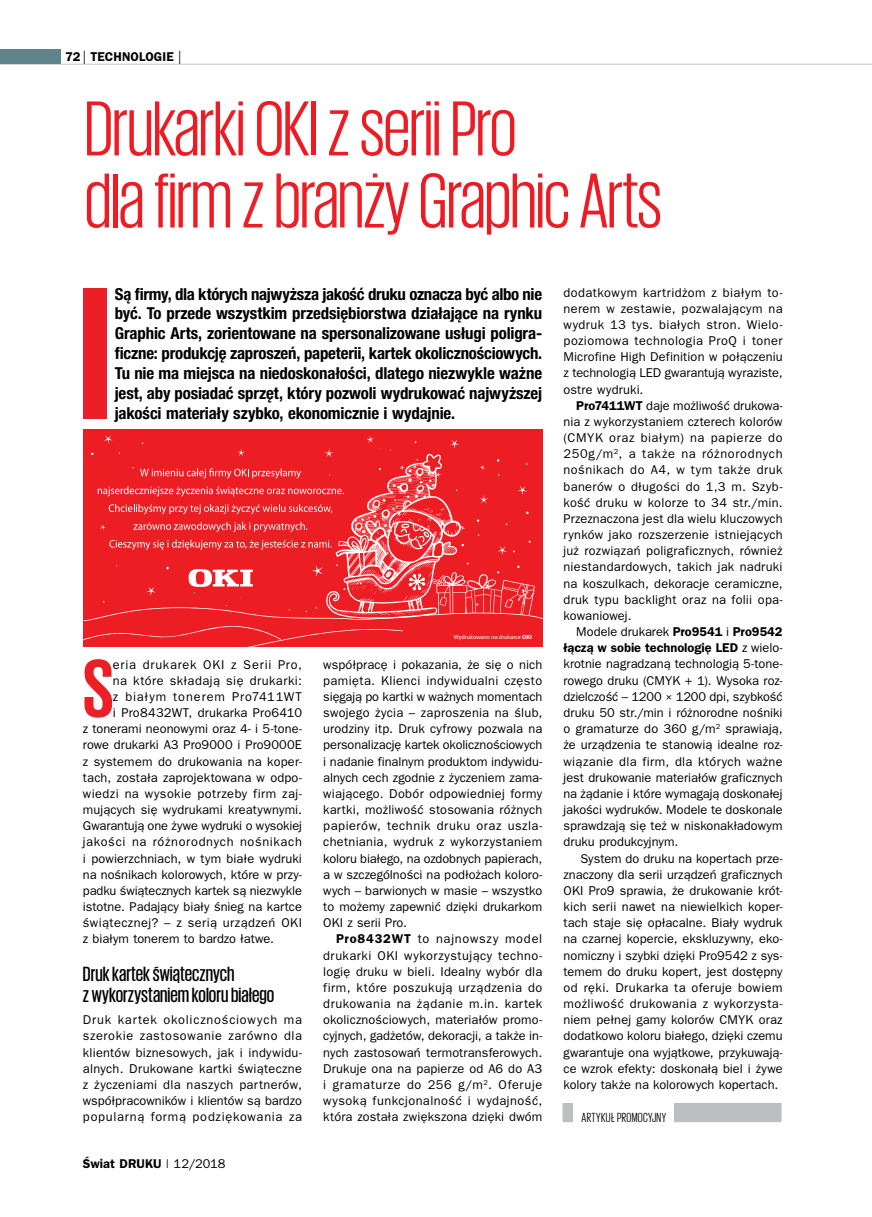
<style>
.page{position:relative;width:872px;height:1217px;background:#fff}
.page>*{position:absolute;margin:0;border:0;box-sizing:border-box;transform-origin:0 0}
.t1{font:700 84.3px "Giorgio Sans";color:#ec1f27}
.t2{font:79.5px/72px "Giorgio Sans";letter-spacing:-.01em;color:#ed1b24}
.t3{font:500 21px/21px "Giorgio Sans";color:#000}
.t4{font:700 condensed 16.5px/19.8px "Helvetica Neue LT Pro";letter-spacing:-.01em;color:#000;text-align:justify}
.t5{font:13.5px "Giorgio Sans";letter-spacing:.025em;color:#000}
.t6{font:12.75px/16.2px "Frankfurt Gothic";letter-spacing:.01em;color:#000;text-align:justify}
.t7{font:12.75px "Frankfurt Gothic";letter-spacing:.035em;color:#000}
.t8{font:700 12.75px "Frankfurt Gothic";letter-spacing:.005em;color:#000}
.t9{font:12.75px "Frankfurt Gothic";letter-spacing:.055em;color:#000}
.t10{font:12.75px "Frankfurt Gothic";letter-spacing:.04em;color:#000}
.t11{font:12.75px "Frankfurt Gothic";letter-spacing:.06em;color:#000}
.t12{font:12.75px "Frankfurt Gothic";letter-spacing:.07em;color:#000}
.t13{font:6px "Myriad Pro";color:#fff}
.s1{font-weight:400;font-size:19.2px}
.s2{color:#ec1f27}
.s3{font-weight:400}
.s4{font-weight:700}
</style>
<div class="page">
<hr style="left:0;top:64px;width:872px;height:1px;background:#c7c8ca">
<div style="left:83px;top:429px;width:459px;height:217px;background:#ed1d24"></div>
<svg style="left:83px;top:435px;width:459px;height:211px"></svg>
<div style="left:0;top:49px;width:61px;height:15px;background:#61838b"></div>
<div style="left:83px;top:288px;width:23px;height:130px;background:#ec1f27"></div>
<svg style="left:562px;top:1103px;width:219px;height:18px"></svg>
<p class="t8" style="left:65px;top:49px;width:118px">72 <span class="s1">|</span> TECHNOLOGIE <span class="s1">|</span></p>
<h2 class="t2" style="left:85px;top:91px;width:579px">Drukarki OKI z serii Pro<br>dla firm <span class="s2">z bran</span>ży Graphic Arts</h2>
<p class="t4" style="left:115px;top:283px;width:429px">Są firmy, dla których najwyższa jakość druku oznacza być albo nie być. To przede wszystkim przedsiębiorstwa działające na rynku Graphic Arts, zorientowane na spersonalizowane usługi poligra&shy;ficzne: produkcję zaproszeń, papeterii, kartek okolicznościowych.<br>Tu nie ma miejsca na niedoskonałości, dlatego niezwykle ważne jest, aby posiadać sprzęt, który pozwoli wydrukować najwyższej jakości materiały szybko, ekonomicznie i wydajnie.</p>
<h1 class="t1" style="left:83px;top:646px;width:32px">S</h1>
<p class="t11" style="left:113px;top:657px;width:190px">eria drukarek OKI z Serii Pro,</p>
<p class="t10" style="left:113px;top:673px;width:190px">na które składają się drukarki:</p>
<p class="t12" style="left:113px;top:689px;width:191px">z białym tonerem Pro7411WT</p>
<p class="t6" style="left:113px;top:704px;width:191px">i Pro8432WT, drukarka Pro6410</p>
<p class="t6" style="left:83px;top:720px;width:220px">z tonerami neonowymi oraz 4- i 5-tone-</p>
<p class="t6" style="left:83px;top:736px;width:220px">rowe drukarki A3 Pro9000 i Pro9000E</p>
<p class="t6" style="left:83px;top:752px;width:221px">z systemem do drukowania na koper-</p>
<p class="t6" style="left:83px;top:769px;width:221px">tach, została zaprojektowana w odpo-</p>
<p class="t7" style="left:83px;top:786px;width:220px">wiedzi na wysokie potrzeby firm zaj-</p>
<p class="t6" style="left:83px;top:801px;width:220px">mujących się wydrukami kreatywnymi.</p>
<p class="t6" style="left:83px;top:817px;width:221px">Gwarantują one żywe wydruki o wysokiej</p>
<p class="t9" style="left:83px;top:834px;width:220px">jakości na różnorodnych nośnikach</p>
<p class="t6" style="left:83px;top:849px;width:221px">i powierzchniach, w tym białe wydruki</p>
<p class="t6" style="left:83px;top:865px;width:220px">na nośnikach kolorowych, które w przy-</p>
<p class="t6" style="left:83px;top:882px;width:220px">padku świątecznych kartek są niezwykle</p>
<p class="t6" style="left:83px;top:898px;width:220px">istotne. Padający biały śnieg na kartce</p>
<p class="t7" style="left:83px;top:915px;width:220px">świątecznej? – z serią urządzeń OKI</p>
<p class="t6" style="left:83px;top:930px;width:192px">z białym tonerem to bardzo łatwe.</p>
<h3 class="t3" style="left:83px;top:962px;width:193px">Druk kartek świątecznych<br>z wykorzystaniem koloru białego</h3>
<p class="t6" style="left:83px;top:1011px;width:221px">Druk kartek okolicznościowych ma szerokie zastosowanie zarówno dla klientów biznesowych, jak i indywidu&shy;alnych. Drukowane kartki świąteczne z życzeniami dla naszych partnerów, współpracowników i klientów są bardzo popularną formą podziękowania za</p>
<p class="t8" style="left:83px;top:1156px;width:144px">Świat DRUKU <span class="s3">| 12/2018</span></p>
<p class="t13" style="left:454px;top:633px;width:80px">Wydrukowano na drukarce <span class="s4">OKI</span></p>
<p class="t6" style="left:323px;top:655px;width:220px">współpracę i pokazania, że się o nich pamięta. Klienci indywidualni często sięgają po kartki w ważnych momentach swojego życia – zaproszenia na ślub, urodziny itp. Druk cyfrowy pozwala na personalizację kartek okolicznościowych i nadanie finalnym produktom indywidu&shy;alnych cech zgodnie z życzeniem zama&shy;wiającego. Dobór odpowiedniej formy kartki, możliwość stosowania różnych papierów, technik druku oraz uszla&shy;chetniania, wydruk z wykorzystaniem koloru białego, na ozdobnych papierach, a w szczególności na podłożach koloro&shy;wych – barwionych w masie – wszystko to możemy zapewnić dzięki drukarkom OKI z serii Pro.</p>
<p class="t6" style="left:323px;top:930px;width:220px;text-indent:13px"><span class="s4">Pro8432WT</span> to najnowszy model drukarki OKI wykorzystujący techno&shy;logię druku w bieli. Idealny wybór dla firm, które poszukują urządzenia do drukowania na żądanie m.in. kartek okolicznościowych, materiałów promo&shy;cyjnych, gadżetów, dekoracji, a także in&shy;nych zastosowań termotransferowych.<br>Drukuje ona na papierze od A6 do A3 i gramaturze do 256 g/m<sup>2</sup>. Oferuje wysoką funkcjonalność i wydajność, która została zwiększona dzięki dwóm</p>
<p class="t6" style="left:563px;top:284px;width:221px">dodatkowym kartridżom z białym to&shy;nerem w zestawie, pozwalającym na wydruk 13 tys. białych stron. Wielo&shy;poziomowa technologia ProQ i toner Microfine High Definition w połączeniu z technologią LED gwarantują wyraziste, ostre wydruki.</p>
<p class="t6" style="left:563px;top:397px;width:221px;text-indent:13px"><span class="s4">Pro7411WT</span> daje możliwość drukowa&shy;nia z wykorzystaniem czterech kolorów (CMYK oraz białym) na papierze do 250g/m<sup>2</sup>, a także na różnorodnych nośnikach do A4, w tym także druk banerów o długości do 1,3 m. Szyb&shy;kość druku w kolorze to 34 str./min.<br>Przeznaczona jest dla wielu kluczowych rynków jako rozszerzenie istniejących już rozwiązań poligraficznych, również niestandardowych, takich jak nadruki na koszulkach, dekoracje ceramiczne, druk typu backlight oraz na folii opa&shy;kowaniowej.</p>
<p class="t6" style="left:563px;top:623px;width:221px;text-indent:13px">Modele drukarek <span class="s4">Pro9541</span> i <span class="s4">Pro9542 łączą w sobie technologię LED</span> z wielo&shy;krotnie nagradzaną technologią 5-tone&shy;rowego druku (CMYK + 1). Wysoka roz&shy;dzielczość – 1200 × 1200 dpi, szybkość druku 50 str./min i różnorodne nośniki o gramaturze do 360 g/m<sup>2</sup> sprawiają, że urządzenia te stanowią idealne roz&shy;wiązanie dla firm, dla których ważne jest drukowanie materiałów graficznych na żądanie i które wymagają doskonałej jakości wydruków. Modele te doskonale sprawdzają się też w niskonakładowym druku produkcyjnym.</p>
<p class="t6" style="left:563px;top:849px;width:221px;text-indent:17px">System do druku na kopertach prze&shy;znaczony dla serii urządzeń graficznych OKI Pro9 sprawia, że drukowanie krót&shy;kich serii nawet na niewielkich koper&shy;tach staje się opłacalne. Biały wydruk na czarnej kopercie, ekskluzywny, eko&shy;nomiczny i szybki dzięki Pro9542 z sys&shy;temem do druku kopert, jest dostępny od ręki. Drukarka ta oferuje bowiem możliwość drukowania z wykorzysta&shy;niem pełnej gamy kolorów CMYK oraz dodatkowo koloru białego, dzięki czemu gwarantuje ona wyjątkowe, przykuwają&shy;ce wzrok efekty: doskonałą biel i żywe kolory także na kolorowych kopertach.</p>
<p class="t5" style="left:581px;top:1110px;width:86px">ARTYKUŁ PROMOCYJNY</p>
</div>
